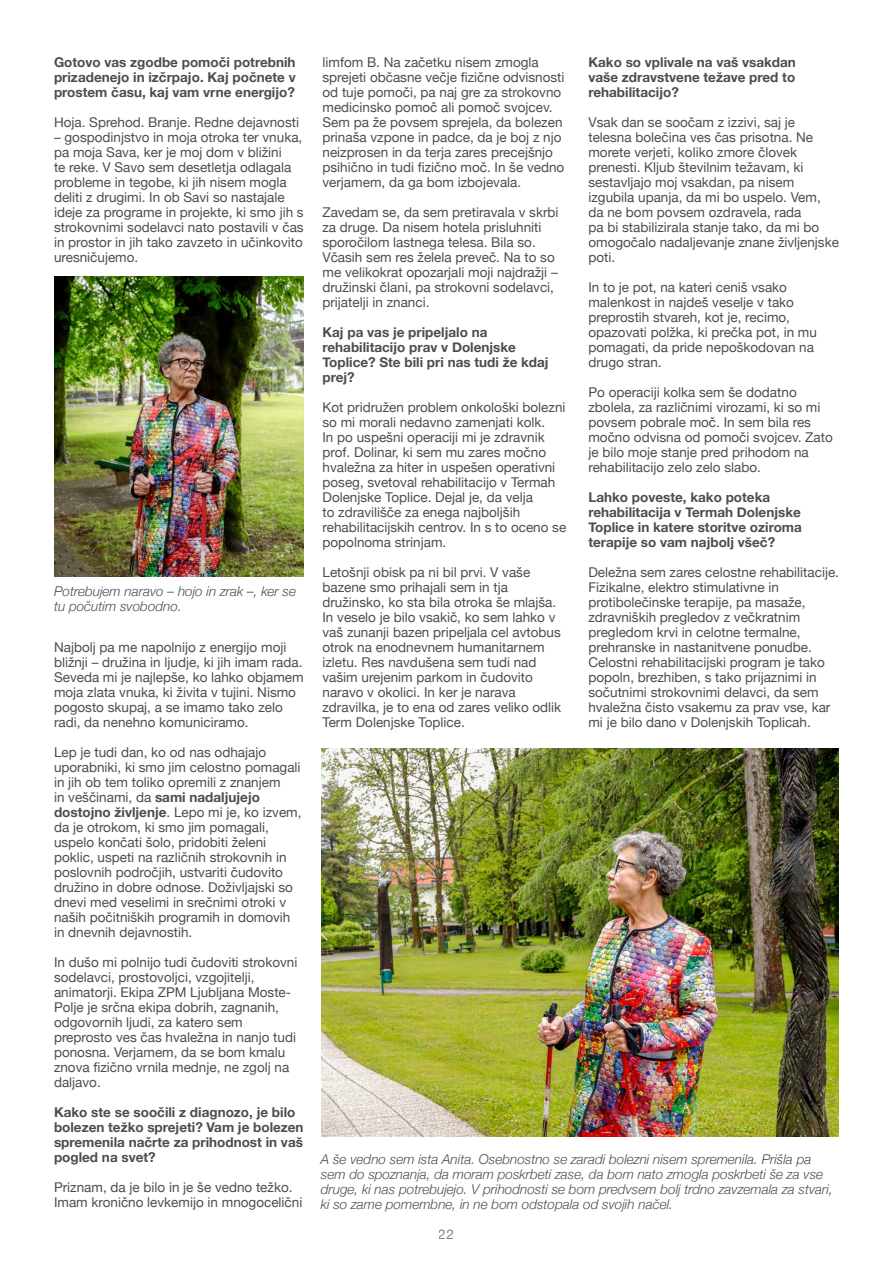
<style>
.page{position:relative;width:893px;height:1263px;background:#fff}
.page>*{position:absolute;margin:0;border:0;box-sizing:border-box;transform-origin:0 0}
.t1{font:13.5px/15px "Helvetica Neue";color:#4d4d4f}
.t2{font:700 13.5px/15px "Helvetica Neue";color:#4d4d4f}
.t3{font:italic 300 13.5px/15px "Helvetica Neue";color:#4d4d4f}
.t4{font:13.5px "Helvetica Neue";color:#000}
.s1{font-weight:700}
</style>
<div class="page">
<img style="left:54px;top:276px;width:250px;height:300px">
<img style="left:322px;top:748px;width:517px;height:389px">
<p class="t2" style="left:54px;top:55px;width:243px;text-align:justify">Gotovo vas zgodbe pomoči potrebnih prizadenejo in izčrpajo. Kaj počnete v prostem času, kaj vam vrne energijo?</p>
<p class="t1" style="left:54px;top:116px;width:247px">Hoja. Sprehod. Branje. Redne dejavnosti</p>
<p class="t1" style="left:54px;top:131px;width:251px">– gospodinjstvo in moja otroka ter vnuka, pa moja Sava, ker je moj dom v bližini<br>te reke. V Savo sem desetletja odlagala probleme in tegobe, ki jih nisem mogla deliti z drugimi. In ob Savi so nastajale ideje za programe in projekte, ki smo jih s strokovnimi sodelavci nato postavili v čas in prostor in jih tako zavzeto in učinkovito uresničujemo.</p>
<p class="t3" style="left:54px;top:582px;width:244px">Potrebujem naravo – hojo in zrak –, ker se tu počutim svobodno.</p>
<p class="t1" style="left:54px;top:641px;width:251px">Najbolj pa me napolnijo z energijo moji bližnji – družina in ljudje, ki jih imam rada.<br>Seveda mi je najlepše, ko lahko objamem moja zlata vnuka, ki živita v tujini. Nismo pogosto skupaj, a se imamo tako zelo radi, da nenehno komuniciramo.</p>
<p class="t1" style="left:54px;top:746px;width:249px">Lep je tudi dan, ko od nas odhajajo uporabniki, ki smo jim celostno pomagali in jih ob tem toliko opremili z znanjem<br>in veščinami, da <span class="s1">sami nadaljujejo dostojno življenje</span>. Lepo mi je, ko izvem, da je otrokom, ki smo jim pomagali, uspelo končati šolo, pridobiti želeni poklic, uspeti na različnih strokovnih in poslovnih področjih, ustvariti čudovito družino in dobre odnose. Doživljajski so dnevi med veselimi in srečnimi otroki v naših počitniških programih in domovih in dnevnih dejavnostih.</p>
<p class="t1" style="left:54px;top:956px;width:245px">In dušo mi polnijo tudi čudoviti strokovni sodelavci, prostovoljci, vzgojitelji, animatorji. Ekipa ZPM Ljubljana Moste-Polje je srčna ekipa dobrih, zagnanih, odgovornih ljudi, za katero sem preprosto ves čas hvaležna in nanjo tudi ponosna. Verjamem, da se bom kmalu znova fizično vrnila mednje, ne zgolj na daljavo.</p>
<p class="t2" style="left:54px;top:1105px;width:251px">Kako ste se soočili z diagnozo, je bilo bolezen težko sprejeti? Vam je bolezen spremenila načrte za prihodnost in vaš pogled na svet?</p>
<p class="t1" style="left:54px;top:1181px;width:250px">Priznam, da je bilo in je še vedno težko.<br>Imam kronično levkemijo in mnogocelični</p>
<p class="t1" style="left:322px;top:55px;width:244px">limfom B. Na začetku nisem zmogla sprejeti občasne večje fizične odvisnosti od tuje pomoči, pa naj gre za strokovno medicinsko pomoč ali pomoč svojcev.<br>Sem pa že povsem sprejela, da bolezen prinaša vzpone in padce, da je boj z njo neizprosen in da terja zares precejšnjo psihično in tudi fizično moč. In še vedno verjamem, da ga bom izbojevala.</p>
<p class="t1" style="left:322px;top:205px;width:238px">Zavedam se, da sem pretiravala v skrbi za druge. Da nisem hotela prisluhniti sporočilom lastnega telesa. Bila so.<br>Včasih sem res želela preveč. Na to so me velikokrat opozarjali moji najdražji – družinski člani, pa strokovni sodelavci, prijatelji in znanci.</p>
<p class="t2" style="left:322px;top:325px;width:228px">Kaj pa vas je pripeljalo na rehabilitacijo prav v Dolenjske<br>Toplice? Ste bili pri nas tudi že kdaj prej?</p>
<p class="t1" style="left:322px;top:400px;width:245px">Kot pridružen problem onkološki bolezni so mi morali nedavno zamenjati kolk.<br>In po uspešni operaciji mi je zdravnik prof. Dolinar, ki sem mu zares močno hvaležna za hiter in uspešen operativni poseg, svetoval rehabilitacijo v Termah Dolenjske Toplice. Dejal je, da velja<br>to zdravilišče za enega najboljših rehabilitacijskih centrov. In s to oceno se popolnoma strinjam.</p>
<p class="t1" style="left:322px;top:565px;width:240px">Letošnji obisk pa ni bil prvi. V vaše bazene smo prihajali sem in tja družinsko, ko sta bila otroka še mlajša.<br>In veselo je bilo vsakič, ko sem lahko v vaš zunanji bazen pripeljala cel avtobus otrok na enodnevnem humanitarnem izletu. Res navdušena sem tudi nad vašim urejenim parkom in čudovito naravo v okolici. In ker je narava zdravilka, je to ena od zares veliko odlik Term Dolenjske Toplice.</p>
<p class="t2" style="left:588px;top:55px;width:209px;text-align:justify">Kako so vplivale na vaš vsakdan vaše zdravstvene težave pred to rehabilitacijo?</p>
<p class="t1" style="left:588px;top:115px;width:252px">Vsak dan se soočam z izzivi, saj je telesna bolečina ves čas prisotna. Ne morete verjeti, koliko zmore človek prenesti. Kljub številnim težavam, ki sestavljajo moj vsakdan, pa nisem izgubila upanja, da mi bo uspelo. Vem, da ne bom povsem ozdravela, rada<br>pa bi stabilizirala stanje tako, da mi bo omogočalo nadaljevanje znane življenjske poti.</p>
<p class="t1" style="left:588px;top:280px;width:230px">In to je pot, na kateri ceniš vsako malenkost in najdeš veselje v tako preprostih stvareh, kot je, recimo, opazovati polžka, ki prečka pot, in mu pomagati, da pride nepoškodovan na drugo stran.</p>
<p class="t1" style="left:588px;top:385px;width:246px">Po operaciji kolka sem še dodatno zbolela, za različnimi virozami, ki so mi povsem pobrale moč. In sem bila res močno odvisna od pomoči svojcev. Zato je bilo moje stanje pred prihodom na rehabilitacijo zelo zelo slabo.</p>
<p class="t2" style="left:588px;top:490px;width:215px">Lahko poveste, kako poteka rehabilitacija v Termah Dolenjske<br>Toplice in katere storitve oziroma terapije so vam najbolj všeč?</p>
<p class="t1" style="left:588px;top:565px;width:252px">Deležna sem zares celostne rehabilitacije.<br>Fizikalne, elektro stimulativne in protibolečinske terapije, pa masaže, zdravniških pregledov z večkratnim pregledom krvi in celotne termalne, prehranske in nastanitvene ponudbe.<br>Celostni rehabilitacijski program je tako popoln, brezhiben, s tako prijaznimi in sočutnimi strokovnimi delavci, da sem hvaležna čisto vsakemu za prav vse, kar mi je bilo dano v Dolenjskih Toplicah.</p>
<p class="t3" style="left:321px;top:1151px;width:513px">A še vedno sem ista Anita. Osebnostno se zaradi bolezni nisem spremenila. Prišla pa sem do spoznanja, da moram poskrbeti zase, da bom nato zmogla poskrbeti še za vse druge, ki nas potrebujejo. V prihodnosti se bom predvsem bolj trdno zavzemala za stvari, ki so zame pomembne, in ne bom odstopala od svojih načel.</p>
<p class="t4" style="left:439px;top:1224px;width:17px">22</p>
</div>
